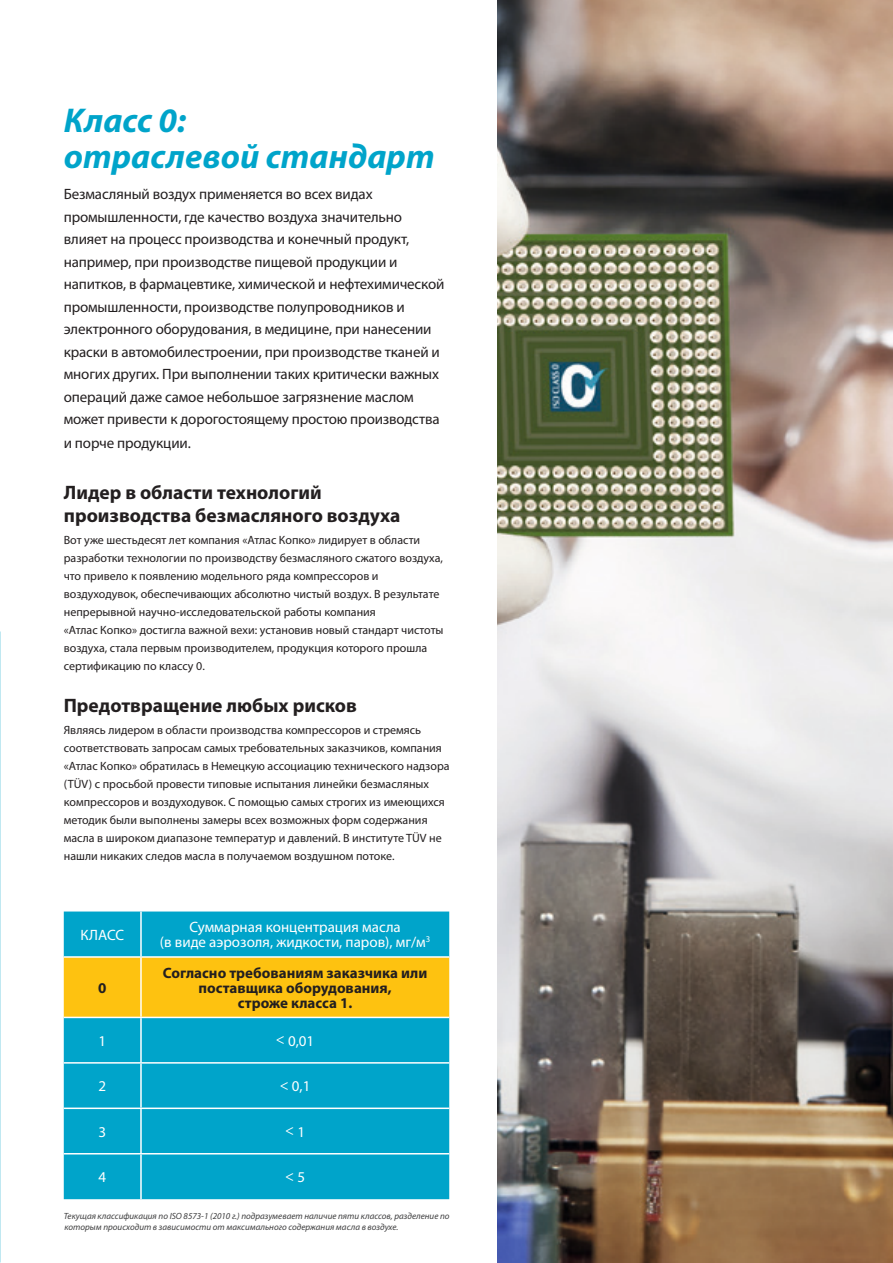
<style>
.page{position:relative;width:893px;height:1263px;background:#fff}
.page>*{position:absolute;margin:0;border:0;box-sizing:border-box;transform-origin:0 0}
.t1{font:italic 700 34.5px/36px "Myriad Pro";color:#00a4ca}
.t2{font:700 19.5px/23.4px "Myriad Pro";color:#231f20}
.t3{font:15px/22.6px "Myriad Pro";letter-spacing:-.01em;color:#231f20}
.t4{font:15px/15px "Myriad Pro";color:#fff;text-align:center}
.t5{font:700 15px/15px "Myriad Pro";color:#231f20;text-align:center}
.t6{font:12px/18px "Myriad Pro";color:#231f20}
.t7{font:italic 9px/10.8px "Myriad Pro";color:#3e3e3f}
</style>
<div class="page">
<img style="left:497px;top:0;width:396px;height:1263px">
<div style="left:64px;top:911px;width:385px;height:288px;background:#00a4ca"></div>
<div style="left:64px;top:958px;width:385px;height:59px;background:#fec210"></div>
<hr style="left:64px;top:956px;width:77px;height:2px;background:#fff">
<hr style="left:141px;top:956px;width:308px;height:2px;background:#fff">
<hr style="left:64px;top:1017px;width:77px;height:1px;background:#fff">
<hr style="left:141px;top:1017px;width:308px;height:1px;background:#fff">
<hr style="left:64px;top:1062px;width:77px;height:1px;background:#fff">
<hr style="left:141px;top:1062px;width:308px;height:1px;background:#fff">
<hr style="left:64px;top:1107px;width:77px;height:2px;background:#fff">
<hr style="left:141px;top:1107px;width:308px;height:2px;background:#fff">
<hr style="left:64px;top:1153px;width:77px;height:1px;background:#fff">
<hr style="left:141px;top:1153px;width:308px;height:1px;background:#fff">
<hr style="left:140px;top:911px;width:2px;height:45px;background:#fff">
<hr style="left:140px;top:958px;width:2px;height:59px;background:#fff">
<hr style="left:140px;top:1018px;width:2px;height:44px;background:#fff">
<hr style="left:140px;top:1063px;width:2px;height:44px;background:#fff">
<hr style="left:140px;top:1109px;width:2px;height:44px;background:#fff">
<hr style="left:140px;top:1154px;width:2px;height:45px;background:#fff">
<h1 class="t1" style="left:64px;top:101px;width:372px">Класс 0:<br>отраслевой стандарт</h1>
<p class="t3" style="left:64px;top:183px;width:382px">Безмасляный воздух применяется во всех видах промышленности, где качество воздуха значительно влияет на процесс производства и конечный продукт, например, при производстве пищевой продукции и напитков, в фармацевтике, химической и нефтехимической промышленности, производстве полупроводников и электронного оборудования, в медицине, при нанесении краски в автомобилестроении, при производстве тканей и многих других. При выполнении таких критически важных операций даже самое небольшое загрязнение маслом может привести к дорогостоящему простою производства и порче продукции.</p>
<h2 class="t2" style="left:64px;top:480px;width:338px">Лидер в области технологий производства безмасляного воздуха</h2>
<p class="t6" style="left:64px;top:531px;width:381px">Вот уже шестьдесят лет компания «Атлас Копко» лидирует в области разработки технологии по производству безмасляного сжатого воздуха, что привело к появлению модельного ряда компрессоров и воздуходувок, обеспечивающих абсолютно чистый воздух. В результате непрерывной научно-исследовательской работы компания<br>«Атлас Копко» достигла важной вехи: установив новый стандарт чистоты воздуха, стала первым производителем, продукция которого прошла сертификацию по классу 0.</p>
<h2 class="t2" style="left:64px;top:693px;width:295px">Предотвращение любых рисков</h2>
<p class="t6" style="left:64px;top:721px;width:387px">Являясь лидером в области производства компрессоров и стремясь соответствовать запросам самых требовательных заказчиков, компания «Атлас Копко» обратилась в Немецкую ассоциацию технического надзора (TÜV) с просьбой провести типовые испытания линейки безмасляных компрессоров и воздуходувок. С помощью самых строгих из имеющихся методик были выполнены замеры всех возможных форм содержания масла в широком диапазоне температур и давлений. В институте TÜV не нашли никаких следов масла в получаемом воздушном потоке.</p>
<p class="t4" style="left:81px;top:927px;width:45px">КЛАСС</p>
<p class="t4" style="left:160px;top:920px;width:272px">Суммарная концентрация масла<br>(в виде аэрозоля, жидкости, паров), мг/м<sup>3</sup></p>
<p class="t5" style="left:98px;top:980px;width:10px">0</p>
<p class="t5" style="left:163px;top:965px;width:266px">Согласно требованиям заказчика или поставщика оборудования,<br>строже класса 1.</p>
<p class="t4" style="left:99px;top:1033px;width:9px">1</p>
<p class="t4" style="left:276px;top:1033px;width:40px">&lt; 0,01</p>
<p class="t4" style="left:99px;top:1078px;width:9px">2</p>
<p class="t4" style="left:280px;top:1078px;width:32px">&lt; 0,1</p>
<p class="t4" style="left:99px;top:1124px;width:9px">3</p>
<p class="t4" style="left:285px;top:1123px;width:21px">&lt; 1</p>
<p class="t4" style="left:99px;top:1169px;width:9px">4</p>
<p class="t4" style="left:285px;top:1168px;width:21px">&lt; 5</p>
<p class="t7" style="left:64px;top:1210px;width:387px">Текущая классификация по ISO 8573-1 (2010 г.) подразумевает наличие пяти классов, разделение по которым происходит в зависимости от максимального содержания масла в воздухе.</p>
</div>
